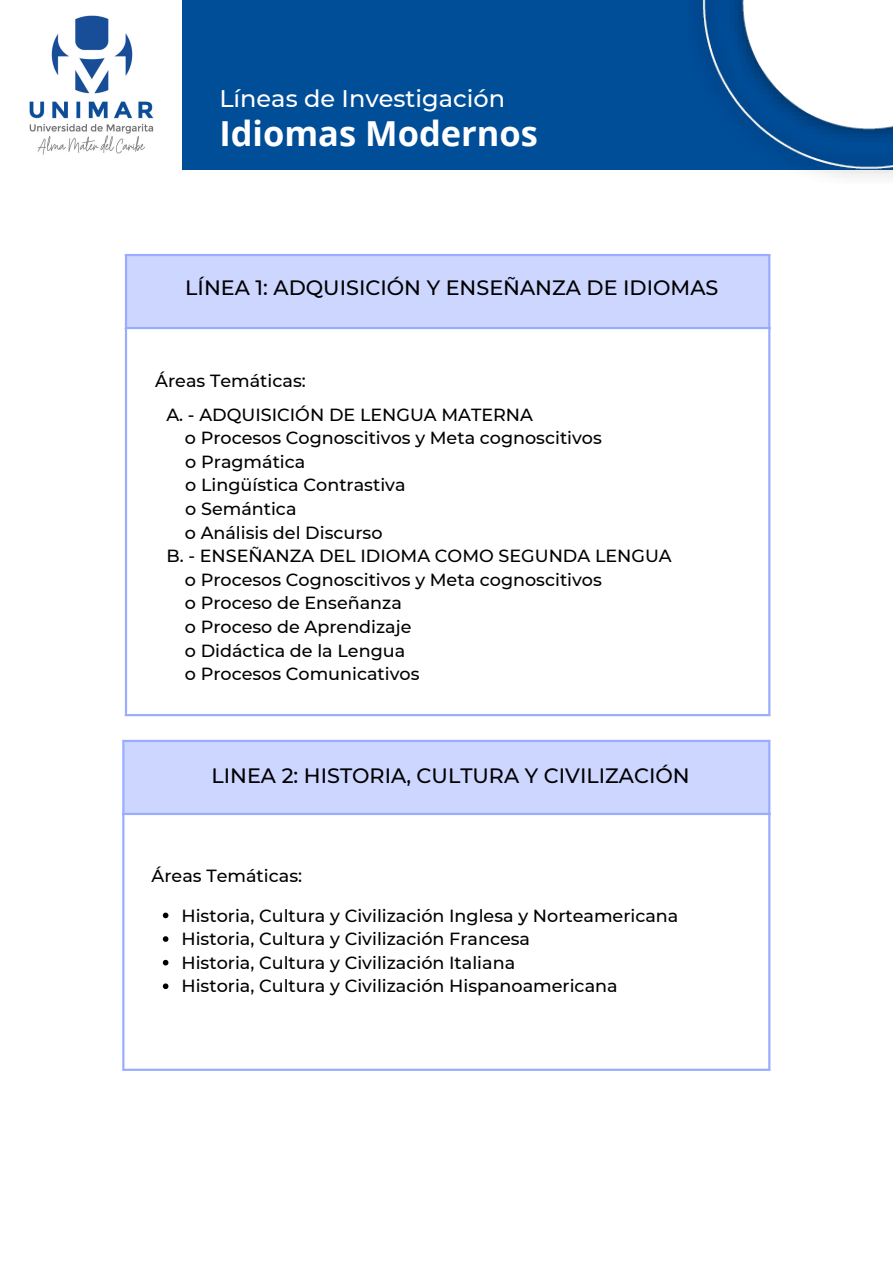
<style>
.page{position:relative;width:893px;height:1264px;background:#fff}
.page>*{position:absolute;margin:0;border:0;box-sizing:border-box;transform-origin:0 0}
.t1{font:700 34.5px "Open Sans";color:#fff}
.t2{font:500 24px "Montserrat";color:#fff}
.t3{font:500 20.7px "Montserrat";color:#000}
.t4{font:500 17.55px/23.5px "Montserrat";color:#000}
</style>
<div class="page">
<div style="left:181px;top:0;width:711px;height:170px;background:#004d98"></div>
<img style="left:29px;top:15px;width:125px;height:140px">
<img style="left:699px;top:0;width:193px;height:177px">
<div style="left:126px;top:255px;width:643px;height:73px;background:#cdd6ff"></div>
<hr style="left:125px;top:256px;width:2px;height:458px;background:#99acff">
<hr style="left:768px;top:256px;width:2px;height:458px;background:#99acff">
<hr style="left:125px;top:254px;width:645px;height:2px;background:#99acff">
<hr style="left:125px;top:327px;width:645px;height:2px;background:#99acff">
<hr style="left:125px;top:714px;width:645px;height:2px;background:#99acff">
<div style="left:123px;top:740px;width:646px;height:74px;background:#cdd6ff"></div>
<hr style="left:122px;top:742px;width:2px;height:326px;background:#99acff">
<hr style="left:768px;top:742px;width:2px;height:326px;background:#99acff">
<hr style="left:122px;top:739px;width:648px;height:3px;background:#99acff">
<hr style="left:122px;top:812px;width:648px;height:3px;background:#99acff">
<hr style="left:122px;top:1068px;width:648px;height:2px;background:#99acff">
<svg style="left:163px;top:912px;width:5px;height:6px"></svg>
<svg style="left:163px;top:936px;width:5px;height:5px"></svg>
<svg style="left:163px;top:959px;width:5px;height:6px"></svg>
<svg style="left:163px;top:983px;width:5px;height:6px"></svg>
<h2 class="t2" style="left:219px;top:84px;width:287px">Líneas de Investigación</h2>
<h1 class="t1" style="left:219px;top:109px;width:320px">Idiomas Modernos</h1>
<p class="t3" style="left:185px;top:275px;width:534px">LÍNEA 1: ADQUISICIÓN Y ENSEÑANZA DE IDIOMAS</p>
<p class="t4" style="left:166px;top:364px;width:368px;line-height:33.3px;text-indent:-11px">Áreas Temáticas:<br>A. - ADQUISICIÓN DE LENGUA MATERNA</p>
<p class="t4" style="left:185px;top:426px;width:418px">o Procesos Cognoscitivos y Meta cognoscitivos</p>
<p class="t4" style="left:185px;top:449px;width:122px">o Pragmática</p>
<p class="t4" style="left:185px;top:473px;width:222px">o Lingüística Contrastiva</p>
<p class="t4" style="left:185px;top:497px;width:113px">o Semántica</p>
<p class="t4" style="left:185px;top:520px;width:199px">o Análisis del Discurso</p>
<p class="t4" style="left:166px;top:544px;width:507px">B. - ENSEÑANZA DEL IDIOMA COMO SEGUNDA LENGUA</p>
<p class="t4" style="left:185px;top:567px;width:418px">o Procesos Cognoscitivos y Meta cognoscitivos</p>
<p class="t4" style="left:185px;top:591px;width:218px">o Proceso de Enseñanza</p>
<p class="t4" style="left:185px;top:615px;width:228px">o Proceso de Aprendizaje</p>
<p class="t4" style="left:185px;top:638px;width:222px">o Didáctica de la Lengua</p>
<p class="t4" style="left:185px;top:662px;width:236px">o Procesos Comunicativos</p>
<p class="t3" style="left:211px;top:763px;width:480px">LINEA 2: HISTORIA, CULTURA Y CIVILIZACIÓN</p>
<p class="t4" style="left:151px;top:864px;width:152px">Áreas Temáticas:</p>
<p class="t4" style="left:181px;top:903px;width:498px">Historia, Cultura y Civilización Inglesa y Norteamericana Historia, Cultura y Civilización Francesa<br>Historia, Cultura y Civilización Italiana<br>Historia, Cultura y Civilización Hispanoamericana</p>
</div>
